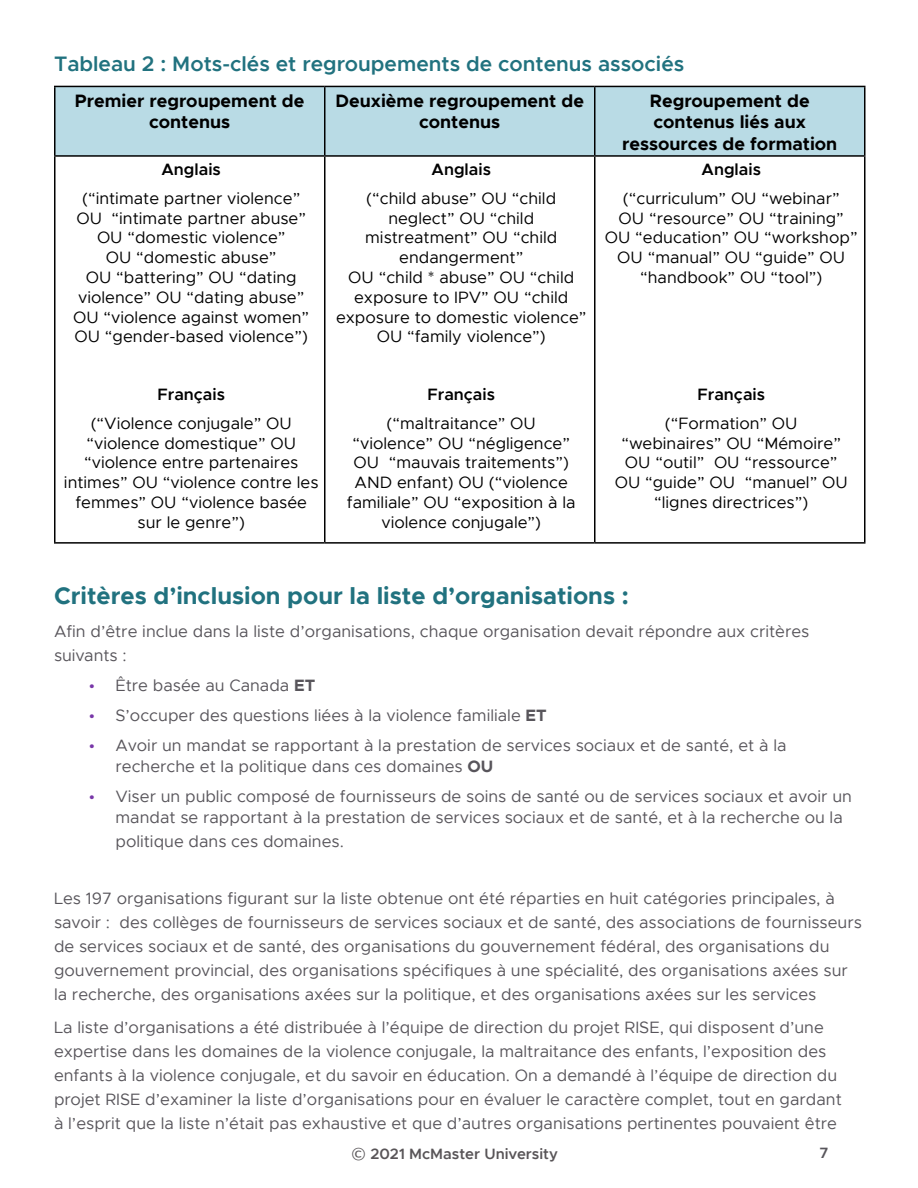
<style>
.page{position:relative;width:918px;height:1188px;background:#fff}
.page>*{position:absolute;margin:0;border:0;box-sizing:border-box;transform-origin:0 0}
.t1{font:700 24px "Metropolis";color:#21727f}
.t2{font:600 21px "Metropolis";color:#21727f}
.t3{font:700 18px/21.6px "Metropolis";color:#000;text-align:center}
.t4{font:16.5px/24px "Metropolis";color:#58555b}
.t5{font:16.5px/19.8px "Metropolis";color:#000;text-align:center}
.t6{font:600 16.5px "Metropolis";color:#000}
.t7{font:600 15px "Metropolis";color:#595558}
.t8{font:600 15px "Metropolis";color:#58555b}
.s1{color:#7837a8}
.s2{font-weight:700}
.s3{font-family:"Verdana";font-weight:400}
</style>
<div class="page">
<div style="left:56px;top:87px;width:808px;height:68px;background:#b9dbe5"></div>
<hr style="left:54px;top:157px;width:2px;height:385px;background:#000">
<hr style="left:324px;top:157px;width:2px;height:385px;background:#000">
<hr style="left:594px;top:157px;width:2px;height:385px;background:#000">
<hr style="left:864px;top:157px;width:2px;height:385px;background:#000">
<hr style="left:54px;top:542px;width:271px;height:2px;background:#000">
<hr style="left:325px;top:542px;width:270px;height:2px;background:#000">
<hr style="left:595px;top:542px;width:271px;height:2px;background:#000">
<hr style="left:54px;top:86px;width:271px;height:1px;background:#000">
<hr style="left:54px;top:87px;width:2px;height:68px;background:#000">
<hr style="left:325px;top:86px;width:270px;height:1px;background:#000">
<hr style="left:324px;top:87px;width:2px;height:68px;background:#000">
<hr style="left:595px;top:86px;width:271px;height:1px;background:#000">
<hr style="left:594px;top:87px;width:2px;height:68px;background:#000">
<hr style="left:864px;top:87px;width:2px;height:68px;background:#000">
<hr style="left:54px;top:155px;width:271px;height:2px;background:#000">
<hr style="left:325px;top:155px;width:270px;height:2px;background:#000">
<hr style="left:595px;top:155px;width:271px;height:2px;background:#000">
<p class="t2" style="left:54px;top:50px;width:632px">Tableau 2 : Mots-clés et regroupements de contenus associés</p>
<p class="t3" style="left:75px;top:90px;width:231px">Premier regroupement de contenus</p>
<p class="t3" style="left:335px;top:90px;width:250px">Deuxième regroupement de contenus</p>
<p class="t3" style="left:622px;top:90px;width:217px">Regroupement de contenus liés aux ressources de formation</p>
<p class="t6" style="left:162px;top:159px;width:61px">Anglais</p>
<p class="t5" style="left:73px;top:188px;width:238px">(“intimate partner violence”<br>OU “intimate partner abuse”<br>OU “domestic violence”<br>OU “domestic abuse”<br>OU “battering” OU “dating violence” OU “dating abuse”<br>OU “violence against women”<br>OU “gender-based violence”)</p>
<p class="t6" style="left:702px;top:159px;width:61px">Anglais</p>
<p class="t5" style="left:605px;top:188px;width:254px">(“curriculum” OU “webinar”<br>OU “resource” OU “training”<br>OU “education” OU “workshop”<br>OU “manual” OU “guide” OU “handbook” OU “tool”)</p>
<p class="t6" style="left:432px;top:159px;width:61px">Anglais</p>
<p class="t5" style="left:336px;top:188px;width:252px">(“child abuse” OU “child neglect” OU “child mistreatment” OU “child endangerment”<br>OU “child * abuse” OU “child exposure to IPV” OU “child exposure to domestic violence”<br>OU “family violence”)</p>
<p class="t6" style="left:157px;top:384px;width:69px">Français</p>
<p class="t5" style="left:64px;top:413px;width:256px">(“Violence conjugale” OU “violence domestique” OU “violence entre partenaires intimes” OU “violence contre les femmes” OU “violence basée sur le genre”)</p>
<p class="t6" style="left:428px;top:384px;width:69px">Français</p>
<p class="t5" style="left:347px;top:413px;width:230px">(“maltraitance” OU “violence” OU “négligence”<br>OU “mauvais traitements”)<br>AND enfant) OU (“violence familiale” OU “exposition à la violence conjugale”)</p>
<p class="t6" style="left:698px;top:384px;width:69px">Français</p>
<p class="t5" style="left:615px;top:413px;width:235px">(“Formation” OU “webinaires” OU “Mémoire”<br>OU “outil” OU “ressource”<br>OU “guide” OU “manuel” OU “lignes directrices”)</p>
<h1 class="t1" style="left:54px;top:580px;width:576px">Critères d’inclusion pour la liste d’organisations :</h1>
<p class="t4" style="left:54px;top:619px;width:757px">Afin d’être inclue dans la liste d’organisations, chaque organisation devait répondre aux critères suivants :</p>
<p class="t4" style="left:89px;top:673px;width:228px"><span class="s1">•</span> Être basée au Canada <span class="s2">ET</span></p>
<p class="t4" style="left:89px;top:703px;width:460px"><span class="s1">•</span> S’occuper des questions liées à la violence familiale <span class="s2">ET</span></p>
<p class="t4" style="left:115px;top:734px;width:673px;line-height:21px;text-indent:-27px"><span class="s1">•</span> Avoir un mandat se rapportant à la prestation de services sociaux et de santé, et à la recherche et la politique dans ces domaines <span class="s2">OU</span></p>
<p class="t4" style="left:115px;top:785px;width:738px;line-height:21px;text-indent:-27px"><span class="s1">•</span> Viser un public composé de fournisseurs de soins de santé ou de services sociaux et avoir un mandat se rapportant à la prestation de services sociaux et de santé, et à la recherche ou la</p>
<p class="t4" style="left:115px;top:829px;width:230px">politique dans ces domaines.</p>
<p class="t4" style="left:54px;top:886px;width:809px">Les 197 organisations figurant sur la liste obtenue ont été réparties en huit catégories principales, à savoir : des collèges de fournisseurs de services sociaux et de santé, des associations de fournisseurs de services sociaux et de santé, des organisations du gouvernement fédéral, des organisations du gouvernement provincial, des organisations spécifiques à une spécialité, des organisations axées sur la recherche, des organisations axées sur la politique, et des organisations axées sur les services</p>
<p class="t4" style="left:54px;top:1015px;width:789px">La liste d’organisations a été distribuée à l’équipe de direction du projet RISE, qui disposent d’une expertise dans les domaines de la violence conjugale, la maltraitance des enfants, l’exposition des enfants à la violence conjugale, et du savoir en éducation. On a demandé à l’équipe de direction du projet RISE d’examiner la liste d’organisations pour en évaluer le caractère complet, tout en gardant à l’esprit que la liste n’était pas exhaustive et que d’autres organisations pertinentes pouvaient être</p>
<p class="t7" style="left:351px;top:1144px;width:208px"><span class="s3">©</span> 2021 McMaster University</p>
<p class="t8" style="left:820px;top:1144px;width:11px">7</p>
</div>
